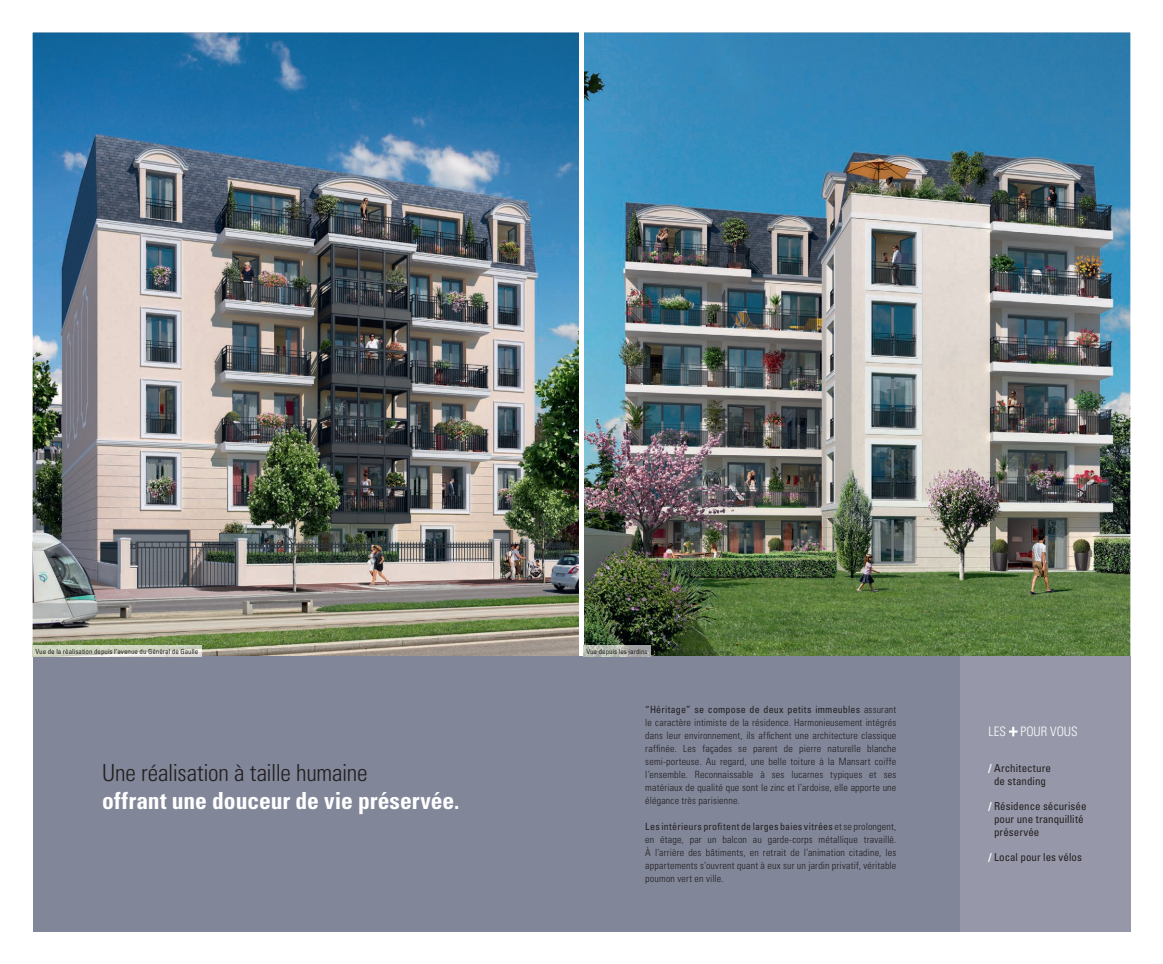
<style>
.page{position:relative;width:1163px;height:964px;background:#fff}
.page>*{position:absolute;margin:0;border:0;box-sizing:border-box;transform-origin:0 0}
.t1{font:700 condensed 23.5px "Univers LT Std";letter-spacing:-.005em;color:#fff}
.t2{font:300 condensed 23.5px "Univers LT Std";letter-spacing:-.01em;color:#231f20}
.t3{font:300 condensed 13px "Univers LT Std";color:#fff}
.t4{font:condensed 11px/13.2px "Univers LT Std";letter-spacing:.005em;color:#231f20;text-align:center}
.t5{font:300 condensed 10px/13px "Univers LT Std";letter-spacing:.015em;color:#231f20;text-align:justify}
.t6{font:condensed 7px "Univers LT Std";color:#231f20}
.s1{font-weight:400}
.s2{font-weight:700;color:#fff}
</style>
<div class="page">
<img style="left:584px;top:33px;width:546px;height:623px">
<img style="left:33px;top:33px;width:546px;height:623px">
<div style="left:33px;top:656px;width:1097px;height:275px;background:#818699"></div>
<img style="left:33px;top:645px;width:168px;height:11px">
<img style="left:583px;top:645px;width:67px;height:11px">
<div style="left:960px;top:656px;width:170px;height:275px;background:#9698a9"></div>
<svg style="left:1009px;top:727px;width:8px;height:9px"></svg>
<p class="t6" style="left:35px;top:646px;width:164px">Vue de la réalisation depuis l’avenue du Général de Gaulle</p>
<p class="t6" style="left:586px;top:646px;width:63px">Vue depuis les jardins</p>
<h1 class="t2" style="left:102px;top:759px;width:267px">Une réalisation à taille humaine</h1>
<h1 class="t1" style="left:102px;top:786px;width:358px">offrant une douceur de vie préservée.</h1>
<p class="t5" style="left:645px;top:703px;width:252px"><span class="s1">“Héritage” se compose de deux petits immeubles</span> assurant le caractère intimiste de la résidence. Harmonieusement intégrés dans leur environnement, ils affichent une architecture classique raffinée. Les façades se parent de pierre naturelle blanche semi-porteuse. Au regard, une belle toiture à la Mansart coiffe l’ensemble. Reconnaissable à ses lucarnes typiques et ses matériaux de qualité que sont le zinc et l’ardoise, elle apporte une élégance très parisienne.</p>
<p class="t5" style="left:645px;top:820px;width:252px"><span class="s1">Les intérieurs profitent de larges baies vitrées</span> et se prolongent, en étage, par un balcon au garde-corps métallique travaillé.<br>À l’arrière des bâtiments, en retrait de l’animation citadine, les appartements s’ouvrent quant à eux sur un jardin privatif, véritable poumon vert en ville.</p>
<h2 class="t3" style="left:988px;top:724px;width:91px">LES POUR VOUS</h2>
<p class="t4" style="left:988px;top:761px;width:64px"><span class="s2">/</span> Architecture de standing</p>
<p class="t4" style="left:993px;top:799px;width:94px;text-align:left;text-indent:-6px"><span class="s2">/</span> Résidence sécurisée pour une tranquillité préservée</p>
<p class="t4" style="left:988px;top:850px;width:95px"><span class="s2">/</span> Local pour les vélos</p>
</div>
